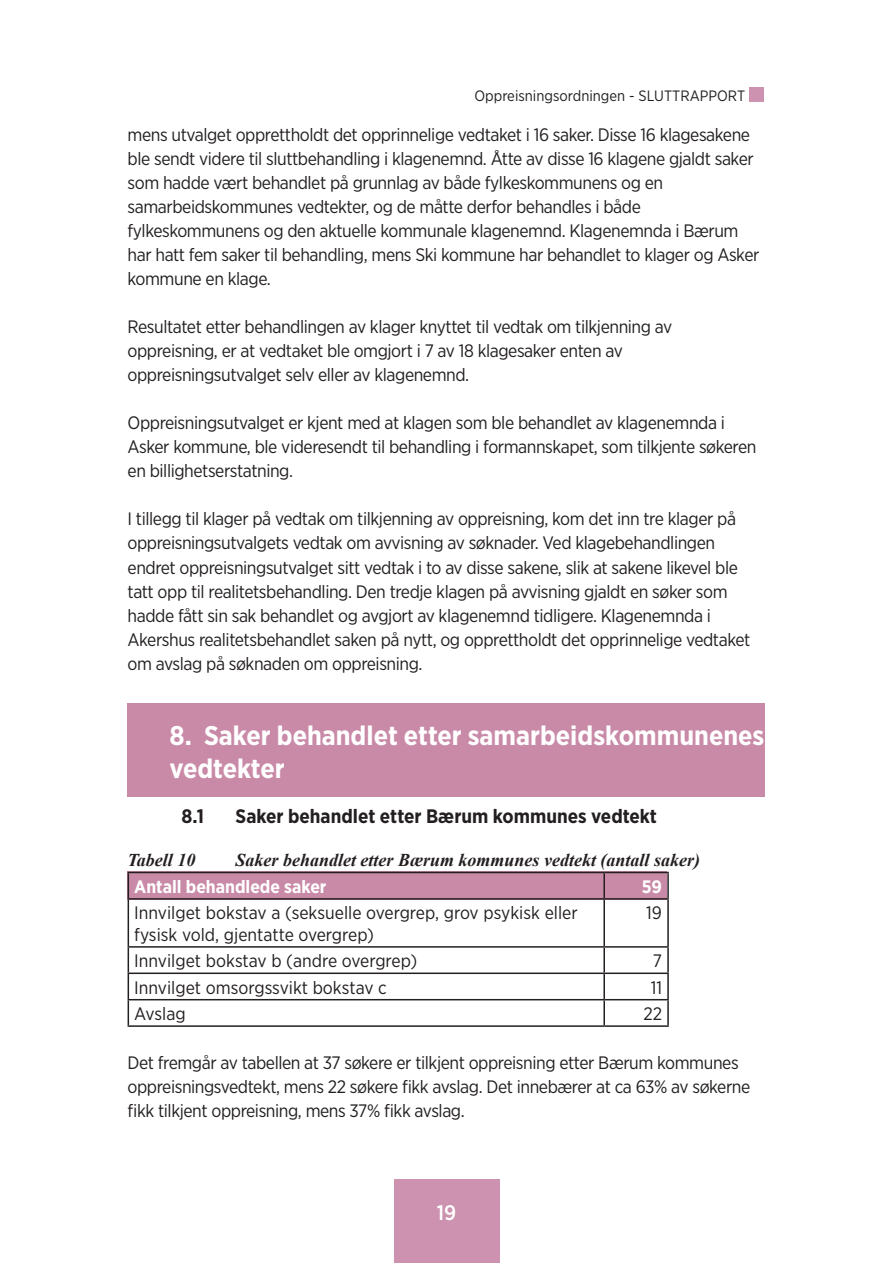
<style>
.page{position:relative;width:893px;height:1263px;background:#fff}
.page>*{position:absolute;margin:0;border:0;box-sizing:border-box;transform-origin:0 0}
.t1{font:700 27px/32.4px "Gotham Narrow";color:#fff}
.t2{font:500 21px "Gotham Narrow";color:#fff}
.t3{font:700 19.5px "Gotham Narrow";color:#231f20}
.t4{font:18px/24px "Gotham Narrow";letter-spacing:-.025em;color:#231f20}
.t5{font:18px/21.6px "Gotham Narrow";color:#231f20}
.t6{font:italic 700 18px "Times New Roman";color:#231f20}
.t7{font:700 18px "Gotham Narrow";color:#fff}
.t8{font:15px "Gotham Narrow";color:#231f20}
</style>
<div class="page">
<div style="left:394px;top:1179px;width:106px;height:84px;background:#cc92af"></div>
<div style="left:749px;top:87px;width:15px;height:15px;background:#cc92af"></div>
<div style="left:128px;top:871px;width:539px;height:29px;background:#c98aa8"></div>
<div style="left:128px;top:702px;width:637px;height:94px;background:#c98aa8"></div>
<hr style="left:128px;top:872px;width:476px;height:1px;background:#231f20">
<svg style="left:128px;top:873px;width:1px;height:25px"></svg>
<hr style="left:604px;top:872px;width:65px;height:1px;background:#231f20">
<hr style="left:603px;top:873px;width:2px;height:25px;background:#231f20">
<hr style="left:667px;top:873px;width:2px;height:25px;background:#231f20">
<hr style="left:128px;top:898px;width:476px;height:2px;background:#231f20">
<hr style="left:128px;top:900px;width:1px;height:46px;background:#231f20">
<hr style="left:604px;top:898px;width:65px;height:2px;background:#231f20">
<hr style="left:603px;top:900px;width:2px;height:46px;background:#231f20">
<hr style="left:667px;top:900px;width:2px;height:46px;background:#231f20">
<hr style="left:128px;top:946px;width:476px;height:2px;background:#231f20">
<hr style="left:604px;top:946px;width:65px;height:2px;background:#231f20">
<hr style="left:603px;top:948px;width:2px;height:24px;background:#231f20">
<hr style="left:667px;top:948px;width:2px;height:24px;background:#231f20">
<hr style="left:128px;top:972px;width:476px;height:2px;background:#231f20">
<hr style="left:604px;top:972px;width:65px;height:2px;background:#231f20">
<hr style="left:603px;top:974px;width:2px;height:25px;background:#231f20">
<hr style="left:667px;top:974px;width:2px;height:25px;background:#231f20">
<hr style="left:128px;top:999px;width:476px;height:1px;background:#231f20">
<svg style="left:128px;top:948px;width:1px;height:77px"></svg>
<hr style="left:604px;top:999px;width:65px;height:1px;background:#231f20">
<hr style="left:603px;top:1000px;width:2px;height:25px;background:#231f20">
<hr style="left:667px;top:1000px;width:2px;height:25px;background:#231f20">
<hr style="left:128px;top:1025px;width:476px;height:2px;background:#231f20">
<hr style="left:604px;top:1025px;width:65px;height:2px;background:#231f20">
<p class="t8" style="left:474px;top:86px;width:272px">Oppreisningsordningen - SLUTTRAPPORT</p>
<p class="t4" style="left:128px;top:123px;width:628px">mens utvalget opprettholdt det opprinnelige vedtaket i 16 saker. Disse 16 klagesakene ble sendt videre til sluttbehandling i klagenemnd. Åtte av disse 16 klagene gjaldt saker som hadde vært behandlet på grunnlag av både fylkeskommunens og en</p>
<p class="t4" style="left:128px;top:195px;width:515px">samarbeidskommunes vedtekter, og de måtte derfor behandles i både</p>
<p class="t4" style="left:128px;top:219px;width:633px">fylkeskommunens og den aktuelle kommunale klagenemnd. Klagenemnda i Bærum har hatt fem saker til behandling, mens Ski kommune har behandlet to klager og Asker kommune en klage.</p>
<p class="t4" style="left:128px;top:315px;width:546px">Resultatet etter behandlingen av klager knyttet til vedtak om tilkjenning av</p>
<p class="t4" style="left:128px;top:339px;width:497px">oppreisning, er at vedtaket ble omgjort i 7 av 18 klagesaker enten av</p>
<p class="t4" style="left:128px;top:363px;width:343px">oppreisningsutvalget selv eller av klagenemnd.</p>
<p class="t4" style="left:128px;top:411px;width:599px">Oppreisningsutvalget er kjent med at klagen som ble behandlet av klagenemnda i</p>
<p class="t4" style="left:128px;top:435px;width:630px">Asker kommune, ble videresendt til behandling i formannskapet, som tilkjente søkeren en billighetserstatning.</p>
<p class="t4" style="left:128px;top:507px;width:610px">I tillegg til klager på vedtak om tilkjenning av oppreisning, kom det inn tre klager på oppreisningsutvalgets vedtak om avvisning av søknader. Ved klagebehandlingen</p>
<p class="t4" style="left:128px;top:555px;width:612px">endret oppreisningsutvalget sitt vedtak i to av disse sakene, slik at sakene likevel ble tatt opp til realitetsbehandling. Den tredje klagen på avvisning gjaldt en søker som</p>
<p class="t4" style="left:128px;top:603px;width:585px">hadde fått sin sak behandlet og avgjort av klagenemnd tidligere. Klagenemnda i</p>
<p class="t4" style="left:128px;top:627px;width:624px">Akershus realitetsbehandlet saken på nytt, og opprettholdt det opprinnelige vedtaket om avslag på søknaden om oppreisning.</p>
<p class="t1" style="left:170px;top:719px;width:596px">8. Saker behandlet etter samarbeidskommunenes vedtekter</p>
<p class="t3" style="left:182px;top:803px;width:24px">8.1</p>
<p class="t3" style="left:236px;top:803px;width:423px">Saker behandlet etter Bærum kommunes vedtekt</p>
<p class="t6" style="left:128px;top:847px;width:69px">Tabell 10</p>
<p class="t6" style="left:236px;top:847px;width:466px">Saker behandlet etter Bærum kommunes vedtekt (antall saker)</p>
<p class="t7" style="left:134px;top:875px;width:194px">Antall behandlede saker</p>
<p class="t7" style="left:642px;top:875px;width:22px">59</p>
<p class="t5" style="left:134px;top:902px;width:445px">Innvilget bokstav a (seksuelle overgrep, grov psykisk eller fysisk vold, gjentatte overgrep)</p>
<p class="t4" style="left:646px;top:900px;width:17px">19</p>
<p class="t5" style="left:134px;top:950px;width:285px">Innvilget bokstav b (andre overgrep)</p>
<p class="t4" style="left:653px;top:948px;width:11px">7</p>
<p class="t5" style="left:134px;top:976px;width:254px">Innvilget omsorgssvikt bokstav c</p>
<p class="t4" style="left:651px;top:975px;width:13px">11</p>
<p class="t4" style="left:134px;top:1001px;width:53px">Avslag</p>
<p class="t4" style="left:643px;top:1001px;width:20px">22</p>
<p class="t4" style="left:128px;top:1050px;width:624px">Det fremgår av tabellen at 37 søkere er tilkjent oppreisning etter Bærum kommunes oppreisningsvedtekt, mens 22 søkere fikk avslag. Det innebærer at ca 63% av søkerne fikk tilkjent oppreisning, mens 37% fikk avslag.</p>
<p class="t2" style="left:437px;top:1199px;width:21px">19</p>
</div>
